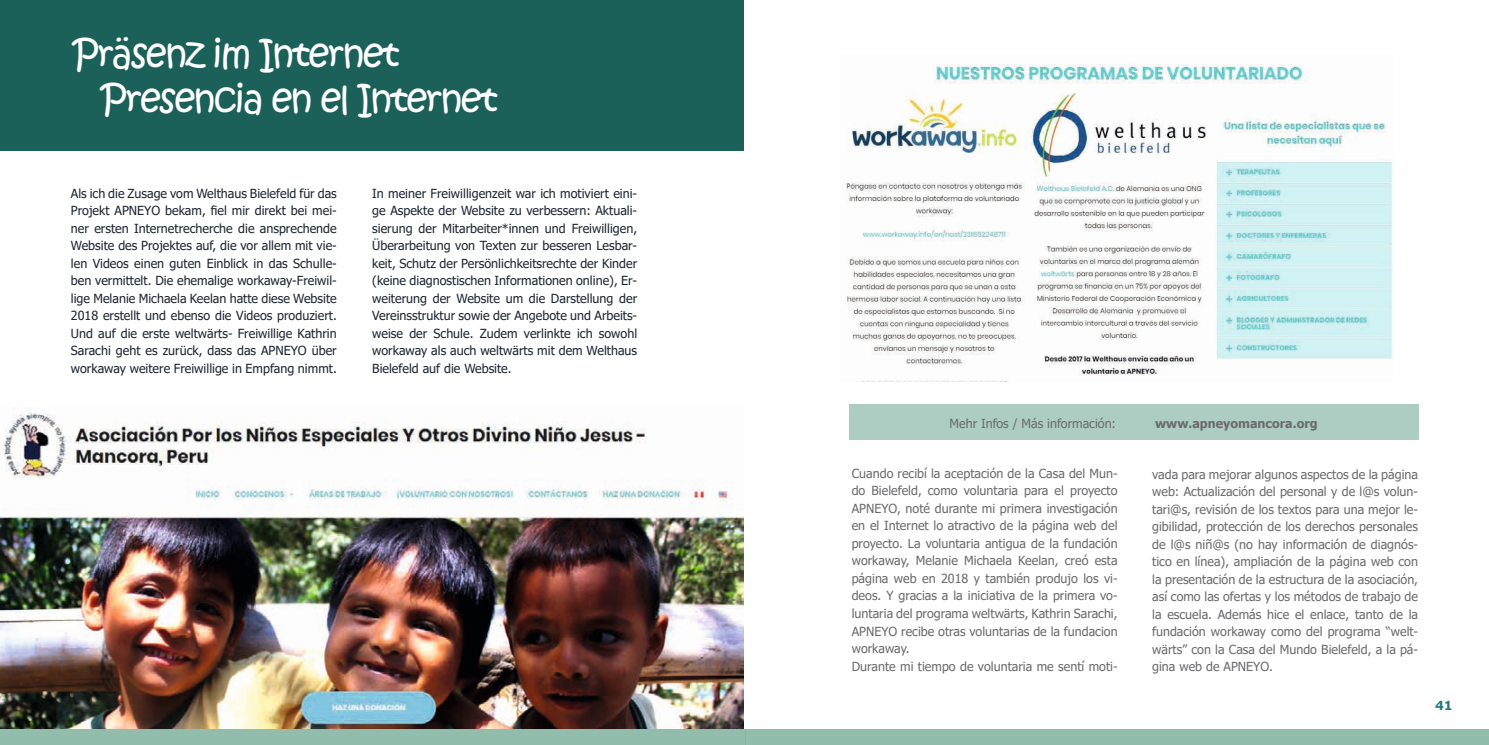
<style>
.page{position:relative;width:1489px;height:745px;background:#fff}
.page>*{position:absolute;margin:0;border:0;box-sizing:border-box;transform-origin:0 0}
.t1{font:37.5px/45px "Kristen ITC";letter-spacing:-.05em;color:#fff}
.t2{font:12.5px/17.5px "Tahoma";color:#6a6b6e}
.t3{font:12.5px/17.5px "Tahoma";color:#1d2633;text-align:justify}
.t4{font:700 12.5px "Tahoma";color:#6a6b6e}
.t5{font:700 12.5px "Verdana";color:#237875}
</style>
<div class="page">
<div style="left:0;top:728px;width:745px;height:16px;background:#92bdad"></div>
<div style="left:745px;top:728px;width:743px;height:16px;background:#92bdad"></div>
<div style="left:849px;top:404px;width:568px;height:35px;background:#aecdc2"></div>
<div style="left:0;top:0;width:743px;height:150px;background:#1b6159"></div>
<img style="left:0;top:409px;width:743px;height:319px">
<img style="left:846px;top:64px;width:547px;height:317px">
<h1 class="t1" style="left:101px;top:32px;width:398px;text-indent:-28px">Präsenz im Internet<br>Presencia en el Internet</h1>
<p class="t3" style="left:71px;top:185px;width:267px">Als ich die Zusage vom Welthaus Bielefeld für das Projekt APNEYO bekam, fiel mir direkt bei mei&shy;ner ersten Internetrecherche die ansprechende Website des Projektes auf, die vor allem mit vie&shy;len Videos einen guten Einblick in das Schulle&shy;ben vermittelt. Die ehemalige workaway-Freiwil&shy;lige Melanie Michaela Keelan hatte diese Website 2018 erstellt und ebenso die Videos produziert.<br>Und auf die erste weltwärts- Freiwillige Kathrin Sarachi geht es zurück, dass das APNEYO über workaway weitere Freiwillige in Empfang nimmt.</p>
<p class="t3" style="left:372px;top:185px;width:266px">In meiner Freiwilligenzeit war ich motiviert eini&shy;ge Aspekte der Website zu verbessern: Aktuali&shy;sierung der Mitarbeiter*innen und Freiwilligen, Überarbeitung von Texten zur besseren Lesbar&shy;keit, Schutz der Persönlichkeitsrechte der Kinder (keine diagnostischen Informationen online), Er&shy;weiterung der Website um die Darstellung der Vereinsstruktur sowie der Angebote und Arbeits&shy;weise der Schule. Zudem verlinkte ich sowohl workaway als auch weltwärts mit dem Welthaus Bielefeld auf die Website.</p>
<p class="t2" style="left:949px;top:415px;width:168px">Mehr Infos / Más información:</p>
<p class="t4" style="left:1155px;top:414px;width:164px">www.apneyomancora.org</p>
<p class="t2" style="left:851px;top:465px;width:267px">Cuando recibí la aceptación de la Casa del Mun&shy;do Bielefeld, como voluntaria para el proyecto APNEYO, noté durante mi primera investigación en el Internet lo atractivo de la página web del proyecto. La voluntaria antigua de la fundación workaway, Melanie Michaela Keelan, creó esta página web en 2018 y también produjo los vi&shy;deos. Y gracias a la iniciativa de la primera vo&shy;luntaria del programa weltwärts, Kathrin Sarachi, APNEYO recibe otras voluntarias de la fundacion workaway.<br>Durante mi tiempo de voluntaria me sentí moti-</p>
<p class="t2" style="left:1152px;top:466px;width:267px;text-align:justify">vada para mejorar algunos aspectos de la página web: Actualización del personal y de l@s volun&shy;tari@s, revisión de los textos para una mejor le&shy;gibilidad, protección de los derechos personales de l@s niñ@s (no hay información de diagnós&shy;tico en línea), ampliación de la página web con la presentación de la estructura de la asociación, así como las ofertas y los métodos de trabajo de la escuela. Además hice el enlace, tanto de la fundación workaway como del programa “welt&shy;wärts” con la Casa del Mundo Bielefeld, a la pá&shy;gina web de APNEYO.</p>
<p class="t5" style="left:1434px;top:695px;width:19px">41</p>
</div>
